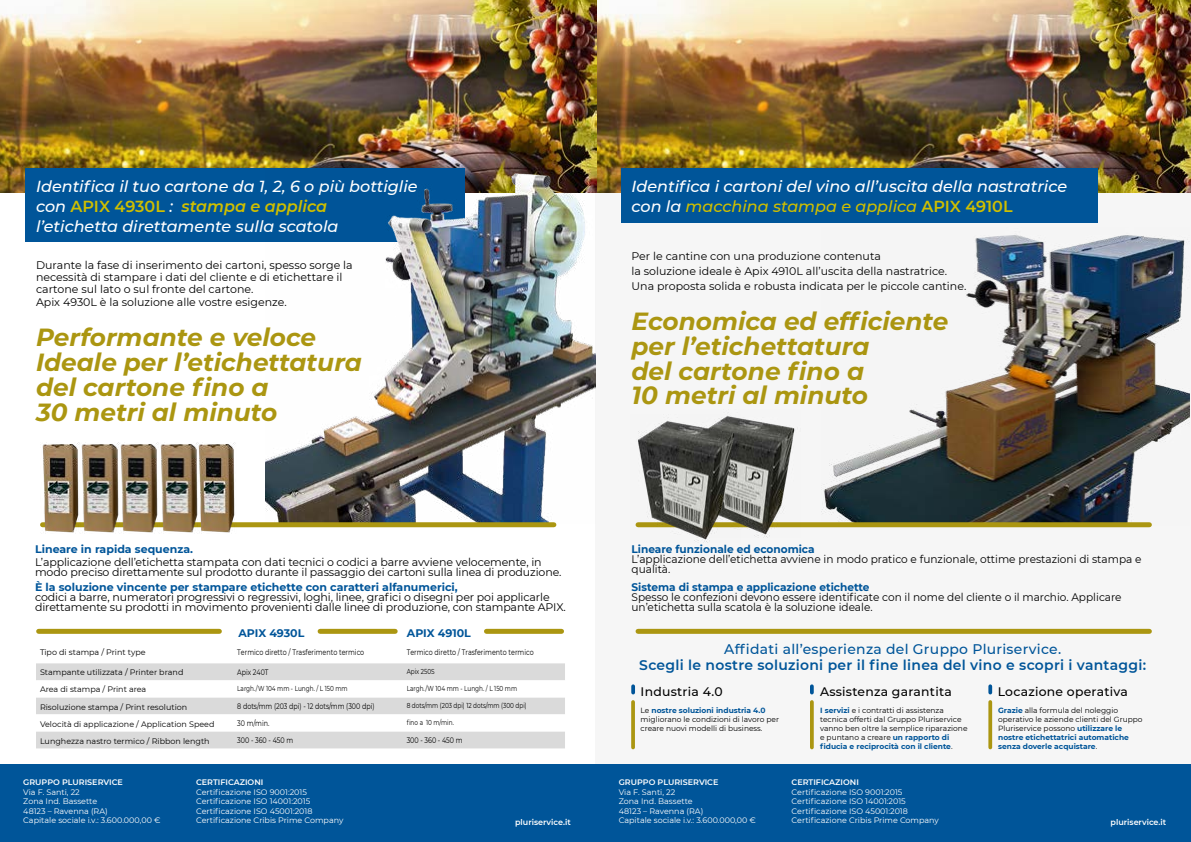
<style>
.page{position:relative;width:1191px;height:842px;background:#fff}
.page>*{position:absolute;margin:0;border:0;box-sizing:border-box;transform-origin:0 0}
.t1{font:italic 700 24.8px/24.8px "Montserrat";color:#ab9611}
.t2{font:italic 500 16px/20px "Montserrat";color:#fff}
.t3{font:600 13.9px "Montserrat";letter-spacing:.02em;color:#059}
.t4{font:500 13.9px "Montserrat";letter-spacing:.02em;color:#059}
.t5{font:500 12.4px "Montserrat";letter-spacing:.02em;color:#000}
.t6{font:11px/12.3px "Montserrat";color:#000}
.t7{font:11px/10px "Montserrat";color:#000;scale:.96 1}
.t8{font:700 11px "Montserrat";color:#059}
.t9{font:700 11px "Montserrat";color:#059;scale:.96 1}
.t10{font:8px/9.6px "Montserrat";color:#fff}
.t11{font:8px "Montserrat";color:#000}
.t12{font:8px "Montserrat";color:#000;scale:.8 1}
.t13{font:600 8px "Montserrat";color:#fff}
.t14{font:7.5px/9px "Montserrat";color:#000}
.t15{font:7.2px "Montserrat";color:#000;scale:.8 1}
.s1{font-weight:600;font-style:normal;color:#cfbf00}
.s2{font-weight:600;color:#cfbf00}
.s3{color:#cfbf00}
.s4{font-weight:700;color:#059}
</style>
<div class="page">
<div style="left:595px;top:187px;width:596px;height:590px;background:#f6f6f6"></div>
<img style="left:596px;top:0;width:595px;height:193px">
<div style="left:36px;top:663px;width:529px;height:85px;background:#dadada"></div>
<svg style="left:36px;top:680px;width:529px;height:51px"></svg>
<div style="left:0;top:764px;width:596px;height:78px;background:#059"></div>
<img style="left:0;top:0;width:596px;height:193px">
<div style="left:25px;top:168px;width:440px;height:74px;background:#059"></div>
<img style="left:265px;top:168px;width:330px;height:355px">
<div style="left:43px;top:522px;width:511px;height:5px;background:#ab9611"></div>
<img style="left:81px;top:442px;width:77px;height:91px">
<img style="left:40px;top:442px;width:41px;height:91px">
<img style="left:158px;top:443px;width:38px;height:90px">
<img style="left:196px;top:442px;width:41px;height:91px">
<div style="left:621px;top:168px;width:476px;height:55px;background:#059"></div>
<div style="left:592px;top:764px;width:599px;height:78px;background:#059"></div>
<img style="left:821px;top:235px;width:368px;height:290px">
<div style="left:638px;top:522px;width:511px;height:5px;background:#ab9611"></div>
<div style="left:638px;top:629px;width:511px;height:5px;background:#ab9611"></div>
<div style="left:39px;top:629px;width:180px;height:5px;background:#ab9611"></div>
<div style="left:320px;top:629px;width:75px;height:5px;background:#ab9611"></div>
<div style="left:486px;top:629px;width:75px;height:5px;background:#ab9611"></div>
<img style="left:740px;top:418px;width:60px;height:119px">
<img style="left:635px;top:415px;width:105px;height:127px">
<svg style="left:631px;top:686px;width:4px;height:7px"></svg>
<svg style="left:988px;top:686px;width:4px;height:7px"></svg>
<svg style="left:810px;top:686px;width:3px;height:7px"></svg>
<hr style="left:810px;top:702px;width:3px;height:45px;background:#ab9611">
<svg style="left:631px;top:702px;width:4px;height:45px"></svg>
<svg style="left:988px;top:702px;width:4px;height:45px"></svg>
<h2 class="t2" style="left:36px;top:176px;width:383px">Identifica il tuo cartone da 1, 2, 6 o più bottiglie con <span class="s1">APIX 4930L</span> : <span class="s2">stampa e applica<br></span>l’etichetta direttamente sulla scatola</h2>
<p class="t6" style="left:36px;top:259px;width:318px">Durante la fase di inserimento dei cartoni, spesso sorge la necessità di stampare i dati del cliente e di etichettare il cartone sul lato o sul fronte del cartone.<br>Apix 4930L è la soluzione alle vostre esigenze.</p>
<h1 class="t1" style="left:36px;top:324px;width:327px">Performante e veloce<br>Ideale per l’etichettatura del cartone fino a<br>30 metri al minuto</h1>
<h2 class="t2" style="left:631px;top:176px;width:437px">Identifica i cartoni del vino all’uscita della nastratrice con la <span class="s3">macchina stampa e applica</span> <span class="s1">APIX 4910L</span></h2>
<p class="t6" style="left:631px;top:248px;width:336px;line-height:14.8px">Per le cantine con una produzione contenuta<br>la soluzione ideale è Apix 4910L all’uscita della nastratrice.<br>Una proposta solida e robusta indicata per le piccole cantine.</p>
<h1 class="t1" style="left:631px;top:308px;width:318px">Economica ed efficiente per l’etichettatura<br>del cartone fino a<br>10 metri al minuto</h1>
<p class="t8" style="left:35px;top:541px;width:159px">Lineare in rapida sequenza.</p>
<p class="t6" style="left:35px;top:556px;width:528px;line-height:10px">L’applicazione dell’etichetta stampata con dati tecnici o codici a barre avviene velocemente, in modo preciso direttamente sul prodotto durante il passaggio dei cartoni sulla linea di produzione.</p>
<p class="t8" style="left:35px;top:579px;width:424px">È la soluzione vincente per stampare etichette con caratteri alfanumerici,</p>
<p class="t6" style="left:35px;top:592px;width:532px;line-height:10px">codici a barre, numeratori progressivi o regressivi, loghi, linee, grafici o disegni per poi applicarle direttamente su prodotti in movimento provenienti dalle linee di produzione, con stampante APIX.</p>
<p class="t8" style="left:238px;top:625px;width:67px">APIX 4930L</p>
<p class="t8" style="left:407px;top:625px;width:65px">APIX 4910L</p>
<p class="t11" style="left:40px;top:646px;width:107px">Tipo di stampa / Print type</p>
<p class="t12" style="left:237px;top:646px;width:160px">Termico diretto / Trasferimento termico</p>
<p class="t12" style="left:407px;top:646px;width:160px">Termico diretto / Trasferimento termico</p>
<p class="t11" style="left:40px;top:667px;width:145px">Stampante utilizzata / Printer brand</p>
<p class="t12" style="left:237px;top:667px;width:41px">Apix 240T</p>
<p class="t15" style="left:407px;top:667px;width:37px">Apix 250S</p>
<p class="t11" style="left:40px;top:684px;width:108px">Area di stampa / Print area</p>
<p class="t15" style="left:237px;top:684px;width:140px">Largh./W 104 mm - Lungh. / L 150 mm</p>
<p class="t15" style="left:407px;top:684px;width:140px">Largh./W 104 mm - Lungh. / L 150 mm</p>
<p class="t11" style="left:40px;top:701px;width:149px">Risoluzione stampa / Print resolution</p>
<p class="t12" style="left:237px;top:701px;width:173px">8 dots/mm (203 dpi) - 12 dots/mm (300 dpi)</p>
<p class="t15" style="left:407px;top:701px;width:152px">8 dots/mm (203 dpi) 12 dots/mm (300 dpi)</p>
<p class="t11" style="left:40px;top:718px;width:176px">Velocità di applicazione / Application Speed</p>
<p class="t12" style="left:237px;top:718px;width:42px">30 m/min.</p>
<p class="t15" style="left:407px;top:718px;width:61px">fino a 10 m/min.</p>
<p class="t11" style="left:40px;top:735px;width:171px">Lunghezza nastro termico / Ribbon length</p>
<p class="t12" style="left:237px;top:735px;width:71px">300 - 360 - 450 m</p>
<p class="t12" style="left:407px;top:735px;width:71px">300 - 360 - 450 m</p>
<p class="t13" style="left:23px;top:776px;width:101px">GRUPPO PLURISERVICE</p>
<p class="t10" style="left:23px;top:786px;width:139px">Via F. Santi, 22<br>Zona Ind. Bassette<br>48123 – Ravenna (RA)<br>Capitale sociale i.v.: 3.600.000,00 €</p>
<p class="t13" style="left:196px;top:776px;width:69px">CERTIFICAZIONI</p>
<p class="t10" style="left:196px;top:786px;width:149px">Certificazione ISO 9001:2015<br>Certificazione ISO 14001:2015<br>Certificazione ISO 45001:2018<br>Certificazione Cribis Prime Company</p>
<p class="t13" style="left:515px;top:816px;width:57px">pluriservice.it</p>
<p class="t9" style="left:631px;top:541px;width:192px">Lineare funzionale ed economica</p>
<p class="t7" style="left:631px;top:553px;width:533px">L’applicazione dell’etichetta avviene in modo pratico e funzionale, ottime prestazioni di stampa e qualità.</p>
<p class="t9" style="left:631px;top:579px;width:249px">Sistema di stampa e applicazione etichette</p>
<p class="t7" style="left:631px;top:591px;width:512px">Spesso le confezioni devono essere identificate con il nome del cliente o il marchio. Applicare un’etichetta sulla scatola è la soluzione ideale.</p>
<p class="t4" style="left:724px;top:639px;width:338px">Affidati all’esperienza del Gruppo Pluriservice.</p>
<p class="t3" style="left:639px;top:655px;width:508px">Scegli le nostre soluzioni per il fine linea del vino e scopri i vantaggi:</p>
<p class="t5" style="left:640px;top:683px;width:84px">Industria 4.0</p>
<p class="t14" style="left:640px;top:706px;width:140px">Le <span class="s4">nostre soluzioni industria 4.0 </span>migliorano le condizioni di lavoro per creare nuovi modelli di business.</p>
<p class="t5" style="left:820px;top:683px;width:133px">Assistenza garantita</p>
<p class="t14" style="left:820px;top:706px;width:149px"><span class="s4">I servizi</span> e i contratti di assistenza tecnica offerti dal Gruppo Pluriservice vanno ben oltre la semplice riparazione e puntano a creare <span class="s4">un rapporto di fiducia e reciprocità con il cliente</span>.</p>
<p class="t5" style="left:997px;top:683px;width:132px">Locazione operativa</p>
<p class="t14" style="left:998px;top:706px;width:146px"><span class="s4">Grazie</span> alla formula del noleggio operativo le aziende clienti del Gruppo Pluriservice possono <span class="s4">utilizzare le nostre etichettatrici automatiche senza doverle acquistare</span>.</p>
<p class="t13" style="left:619px;top:776px;width:101px">GRUPPO PLURISERVICE</p>
<p class="t10" style="left:619px;top:786px;width:139px">Via F. Santi, 22<br>Zona Ind. Bassette<br>48123 – Ravenna (RA)<br>Capitale sociale i.v.: 3.600.000,00 €</p>
<p class="t13" style="left:791px;top:776px;width:69px">CERTIFICAZIONI</p>
<p class="t10" style="left:791px;top:786px;width:149px">Certificazione ISO 9001:2015<br>Certificazione ISO 14001:2015<br>Certificazione ISO 45001:2018<br>Certificazione Cribis Prime Company</p>
<p class="t13" style="left:1110px;top:816px;width:57px">pluriservice.it</p>
</div>
